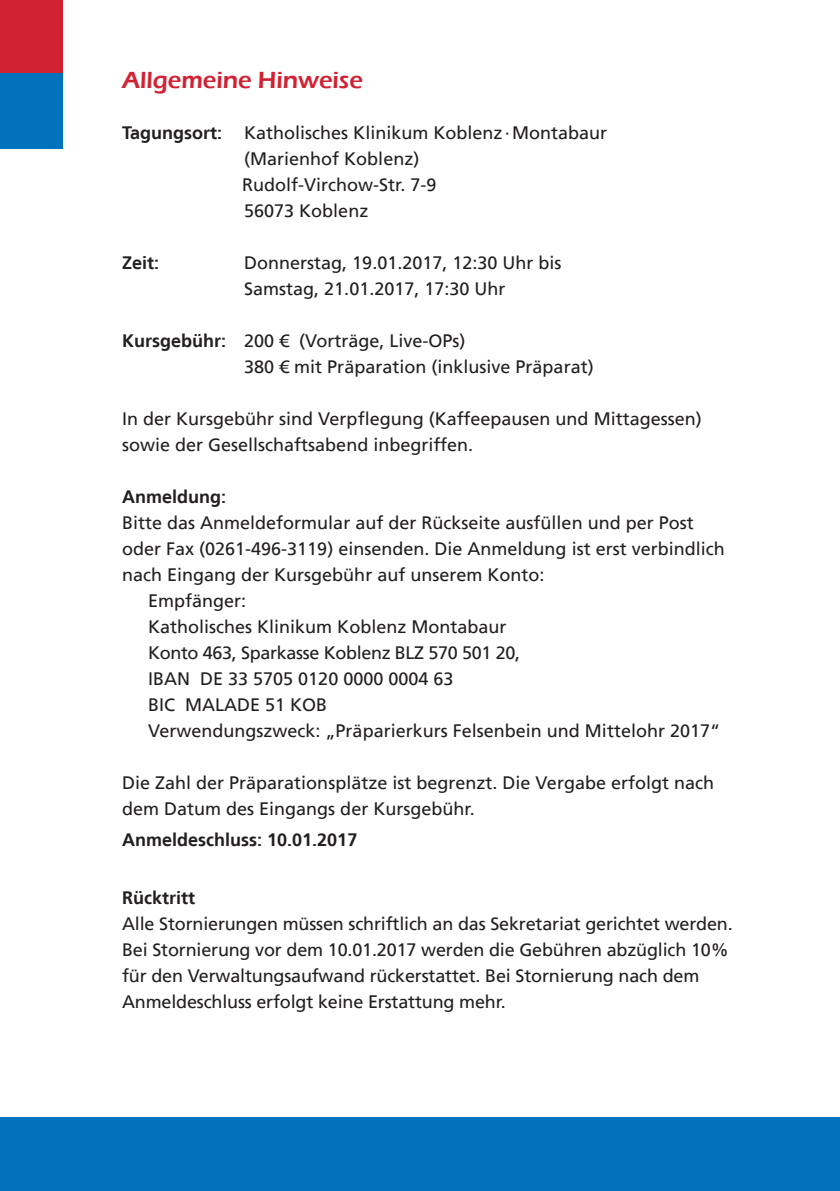
<style>
.page{position:relative;width:840px;height:1191px;background:#fff}
.page>*{position:absolute;margin:0;border:0;box-sizing:border-box;transform-origin:0 0}
.Fließtext{font:600 24px "Eras ITC";color:#d12233}
.Fließtext-2{font:18px/26px "Frutiger LT";color:#231f20}
.Fließtext-3{font:700 18px "Frutiger LT";color:#231f20}
.Fließtext-4{font:18px "Frutiger LT";letter-spacing:-.02em;color:#231f20}
.s1{font-weight:700}
</style>
<div class="page">
<div style="left:0;top:1117px;width:839px;height:74px;background:#0073bc"></div>
<div style="left:0;top:0;width:62px;height:74px;background:#d12233"></div>
<div style="left:0;top:74px;width:62px;height:75px;background:#0073bc"></div>
<p class="Fließtext" style="left:122px;top:67px;width:242px">Allgemeine Hinweise</p>
<p class="Fließtext-2" style="left:122px;top:119px;width:486px"><span class="s1">Tagungsort:</span> Katholisches Klinikum Koblenz·Montabaur</p>
<p class="Fließtext-2" style="left:244px;top:145px;width:177px">(Marienhof Koblenz)</p>
<p class="Fließtext-2" style="left:242px;top:171px;width:196px">Rudolf-Virchow-Str. 7-9</p>
<p class="Fließtext-2" style="left:244px;top:197px;width:126px">56073 Koblenz</p>
<p class="Fließtext-3" style="left:122px;top:252px;width:39px">Zeit:</p>
<p class="Fließtext-2" style="left:244px;top:249px;width:319px">Donnerstag, 19.01.2017, 12:30 Uhr bis<br>Samstag, 21.01.2017, 17:30 Uhr</p>
<p class="Fließtext-2" style="left:122px;top:327px;width:345px"><span class="s1">Kursgebühr:</span> 200 € (Vorträge, Live-OPs)</p>
<p class="Fließtext-2" style="left:244px;top:353px;width:351px">380 € mit Präparation (inklusive Präparat)</p>
<p class="Fließtext-2" style="left:122px;top:405px;width:581px">In der Kursgebühr sind Verpflegung (Kaffeepausen und Mittagessen) sowie der Gesellschaftsabend inbegriffen.</p>
<p class="Fließtext-3" style="left:122px;top:486px;width:106px">Anmeldung:</p>
<p class="Fließtext-2" style="left:122px;top:509px;width:604px">Bitte das Anmeldeformular auf der Rückseite ausfüllen und per Post oder Fax (0261-496-3119) einsenden. Die Anmeldung ist erst verbindlich nach Eingang der Kursgebühr auf unserem Konto:</p>
<p class="Fließtext-2" style="left:148px;top:587px;width:100px">Empfänger:</p>
<p class="Fließtext-2" style="left:148px;top:613px;width:360px">Katholisches Klinikum Koblenz Montabaur</p>
<p class="Fließtext-4" style="left:148px;top:642px;width:373px">Konto 463, Sparkasse Koblenz BLZ 570 501 20,</p>
<p class="Fließtext-2" style="left:148px;top:665px;width:307px">IBAN DE 33 5705 0120 0000 0004 63</p>
<p class="Fließtext-2" style="left:148px;top:691px;width:181px">BIC MALADE 51 KOB</p>
<p class="Fließtext-2" style="left:148px;top:717px;width:573px">Verwendungszweck: „Präparierkurs Felsenbein und Mittelohr 2017“</p>
<p class="Fließtext-2" style="left:122px;top:769px;width:593px">Die Zahl der Präparationsplätze ist begrenzt. Die Vergabe erfolgt nach dem Datum des Eingangs der Kursgebühr.</p>
<p class="Fließtext-3" style="left:122px;top:829px;width:237px">Anmeldeschluss: 10.01.2017</p>
<p class="Fließtext-3" style="left:122px;top:887px;width:75px">Rücktritt</p>
<p class="Fließtext-2" style="left:122px;top:911px;width:612px">Alle Stornierungen müssen schriftlich an das Sekretariat gerichtet werden.<br>Bei Stornierung vor dem 10.01.2017 werden die Gebühren abzüglich 10% für den Verwaltungsaufwand rückerstattet. Bei Stornierung nach dem Anmeldeschluss erfolgt keine Erstattung mehr.</p>
</div>
